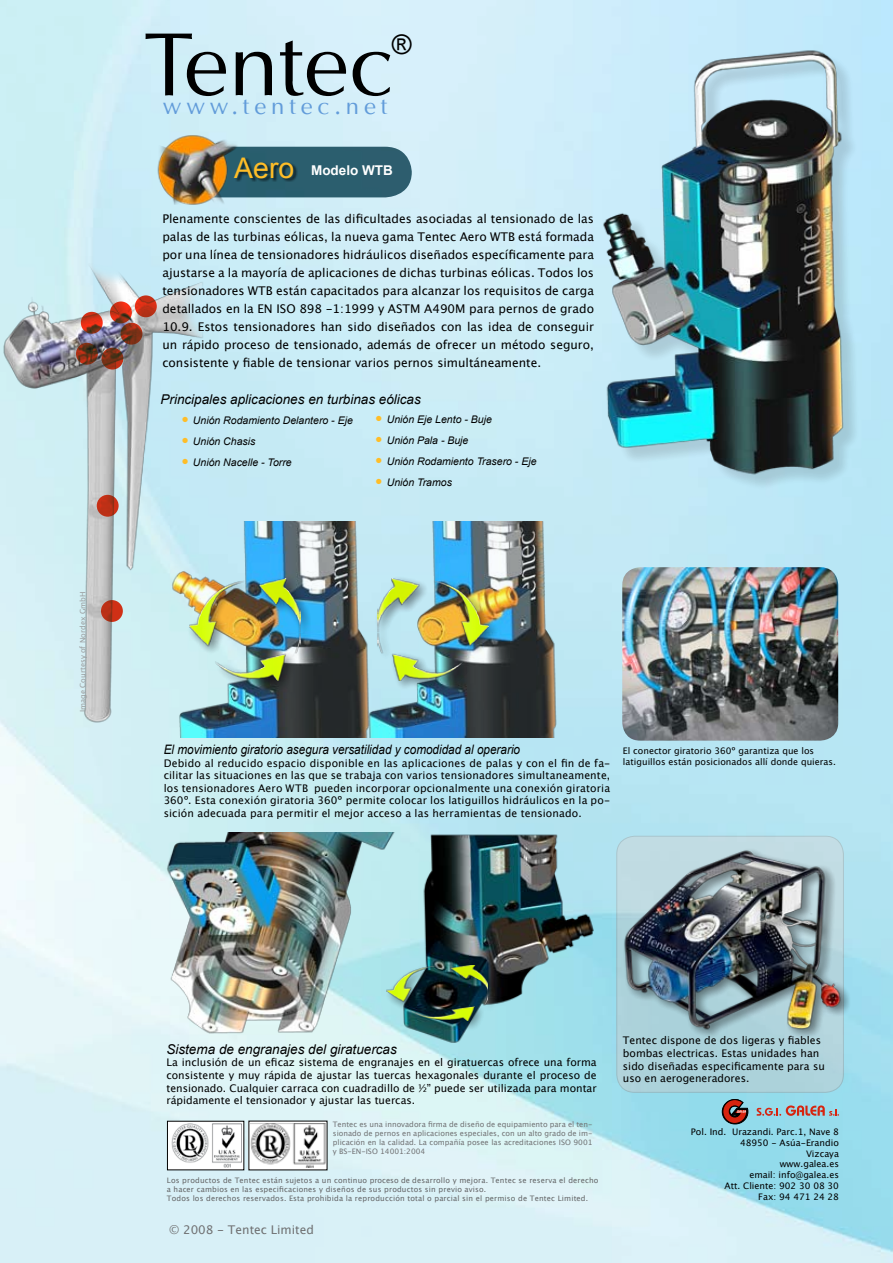
<style>
.page{position:relative;width:893px;height:1263px;background:#fff}
.page>*{position:absolute;margin:0;border:0;box-sizing:border-box;transform-origin:0 0}
.t1{font:90px "Ottawa Plain";color:#000}
.t2{font:27px "Arial";color:#000}
.t3{font:24px "Ottawa Plain";letter-spacing:.2em;color:#629cda}
.t4{font:italic 13.5px "Arial";color:#000}
.t5{font:700 13.5px "Arial";color:#fff}
.t6{font:italic 13.05px "Arial";color:#000;scale:.9 1}
.t7{font:12px/18px "Lucida Grande";color:#000;text-align:justify}
.t8{font:12px "Lucida Grande";color:#707173}
.t9{font:10.5px/12.6px "Lucida Grande";color:#000;text-align:justify}
.t10{font:italic 10.5px "Arial";color:#000}
.t11{font:9px/10.8px "Lucida Grande";color:#000}
.t12{font:7.5px/9px "Lucida Grande";letter-spacing:.02em;color:#646567}
.t13{font:7.5px/9px "Lucida Grande";color:#727375;text-align:justify}
.t14{font:7.5px "Lucida Grande";color:#9a9c9d}
.s1{font-weight:400;font-size:28.35px;color:#ffbd27}
.s2{font-style:normal;font-size:21px;color:#ffbd27}
</style>
<div class="page">
<img style="left:0;top:0;width:893px;height:1263px">
<svg style="left:617px;top:836px;width:226px;height:256px;background:#b0d4dc"></svg>
<div style="left:617px;top:836px;width:227px;height:256px;border:1px solid #000;border-radius:18px"></div>
<div style="left:606px;top:53px;width:253px;height:438px;background:#000;opacity:.13"></div>
<img style="left:597px;top:44px;width:252px;height:437px">
<img style="left:251px;top:521px;width:123px;height:216px">
<img style="left:363px;top:522px;width:198px;height:215px">
<img style="left:400px;top:831px;width:197px;height:214px">
<div style="left:383px;top:961px;width:116px;height:72px;background:#000;opacity:.41"></div>
<img style="left:400px;top:965px;width:88px;height:56px">
<img style="left:161px;top:832px;width:239px;height:208px">
<div style="left:621px;top:846px;width:230px;height:193px;background:#000;opacity:.46"></div>
<img style="left:619px;top:848px;width:228px;height:215px">
<img style="left:622px;top:567px;width:216px;height:174px">
<div style="left:185px;top:574px;width:126px;height:117px;background:#000;opacity:.42"></div>
<img style="left:251px;top:578px;width:49px;height:102px">
<div style="left:373px;top:574px;width:126px;height:117px;background:#000;opacity:.42"></div>
<img style="left:377px;top:578px;width:111px;height:102px">
<img style="left:250px;top:1123px;width:76px;height:45px">
<div style="left:167px;top:1121px;width:77px;height:49px;background:#fff"></div>
<img style="left:171px;top:1123px;width:71px;height:44px">
<img style="left:0;top:215px;width:251px;height:555px">
<svg style="left:110px;top:301px;width:22px;height:22px"></svg>
<svg style="left:135px;top:295px;width:22px;height:22px"></svg>
<svg style="left:121px;top:323px;width:21px;height:22px"></svg>
<svg style="left:102px;top:348px;width:21px;height:21px"></svg>
<svg style="left:76px;top:343px;width:22px;height:22px"></svg>
<svg style="left:81px;top:312px;width:22px;height:22px"></svg>
<svg style="left:97px;top:495px;width:22px;height:22px"></svg>
<svg style="left:101px;top:600px;width:22px;height:22px"></svg>
<div style="left:242px;top:147px;width:170px;height:50px;background:#2b5e6e"></div>
<div style="left:234px;top:158px;width:64px;height:25px;background:#000;opacity:.59"></div>
<img style="left:148px;top:131px;width:94px;height:78px">
<svg style="left:722px;top:1099px;width:26px;height:25px"></svg>
<svg style="left:757px;top:1105px;width:82px;height:11px"></svg>
<p class="t14" style="left:78px;top:712px;width:122px;rotate:-90deg">Image Courtesy of Nordex GmbH</p>
<h1 class="t1" style="left:144px;top:28px;width:252px">Tentec</h1>
<h3 class="t3" style="left:163px;top:96px;width:226px">www.tentec.net</h3>
<h2 class="t2" style="left:392px;top:29px;width:21px">®</h2>
<p class="t5" style="left:234px;top:163px;width:160px"><span class="s1">Aero</span> Modelo WTB</p>
<p class="t7" style="left:162px;top:210px;width:433px">Plenamente conscientes de las dificultades asociadas al tensionado de las palas de las turbinas eólicas, la nueva gama Tentec Aero WTB está formada por una línea de tensionadores hidráulicos diseñados específicamente para ajustarse a la mayoría de aplicaciones de dichas turbinas eólicas. Todos los tensionadores WTB están capacitados para alcanzar los requisitos de carga detallados en la EN ISO 898 -1:1999 y ASTM A490M para pernos de grado 10.9. Estos tensionadores han sido diseñados con las idea de conseguir un rápido proceso de tensionado, además de ofrecer un método seguro, consistente y fiable de tensionar varios pernos simultáneamente.</p>
<p class="t4" style="left:161px;top:392px;width:262px">Principales aplicaciones en turbinas eólicas</p>
<p class="t10" style="left:181px;top:414px;width:173px"><span class="s2">•</span> Unión Rodamiento Delantero - Eje</p>
<p class="t10" style="left:181px;top:435px;width:75px"><span class="s2">•</span> Unión Chasis</p>
<p class="t10" style="left:181px;top:456px;width:112px"><span class="s2">•</span> Unión Nacelle - Torre</p>
<p class="t10" style="left:375px;top:414px;width:118px"><span class="s2">•</span> Unión Eje Lento - Buje</p>
<p class="t10" style="left:375px;top:435px;width:95px"><span class="s2">•</span> Unión Pala - Buje</p>
<p class="t10" style="left:375px;top:456px;width:163px"><span class="s2">•</span> Unión Rodamiento Trasero - Eje</p>
<p class="t10" style="left:375px;top:477px;width:78px"><span class="s2">•</span> Unión Tramos</p>
<p class="t6" style="left:164px;top:742px;width:397px">El movimiento giratorio asegura versatilidad y comodidad al operario</p>
<p class="t9" style="left:164px;top:756px;width:448px">Debido al reducido espacio disponible en las aplicaciones de palas y con el fin de fa&shy;cilitar las situaciones en las que se trabaja con varios tensionadores simultaneamente, los tensionadores Aero WTB pueden incorporar opcionalmente una conexión giratoria 360º. Esta conexión giratoria 360º permite colocar los latiguillos hidráulicos en la po&shy;sición adecuada para permitir el mejor acceso a las herramientas de tensionado.</p>
<p class="t11" style="left:623px;top:745px;width:215px">El conector giratorio 360º garantiza que los latiguillos están posicionados allí donde quieras.</p>
<p class="t4" style="left:166px;top:1041px;width:232px">Sistema de engranajes del giratuercas</p>
<p class="t9" style="left:166px;top:1056px;width:432px">La inclusión de un eficaz sistema de engranajes en el giratuercas ofrece una forma consistente y muy rápida de ajustar las tuercas hexagonales durante el proceso de tensionado. Cualquier carraca con cuadradillo de ½” puede ser utilizada para montar rápidamente el tensionador y ajustar las tuercas.</p>
<p class="t13" style="left:333px;top:1120px;width:261px">Tentec es una innovadora firma de diseño de equipamiento para el ten&shy;sionado de pernos en aplicaciones especiales, con un alto grado de im&shy;plicación en la calidad. La compañía posee las acreditaciones ISO 9001 y BS-EN-ISO 14001:2004</p>
<p class="t12" style="left:167px;top:1176px;width:433px">Los productos de Tentec están sujetos a un continuo proceso de desarrollo y mejora. Tentec se reserva el derecho a hacer cambios en las especificaciones y diseños de sus productos sin previo aviso.<br>Todos los derechos reservados. Esta prohibida la reproducción total o parcial sin el permiso de Tentec Limited.</p>
<p class="t8" style="left:169px;top:1222px;width:147px">© 2008 - Tentec Limited</p>
<p class="t9" style="left:623px;top:1034px;width:203px;text-align:left">Tentec dispone de dos ligeras y fiables bombas electricas. Estas unidades han sido diseñadas especificamente para su uso en aerogeneradores.</p>
<p class="t11" style="left:691px;top:1126px;width:150px;text-align:right">Pol. Ind. Urazandi. Parc.1, Nave 8<br>48950 - Asúa-Erandio<br>Vizcaya<br>www.galea.es<br>email: info@galea.es<br>Att. Cliente: 902 30 08 30<br>Fax: 94 471 24 28</p>
</div>
